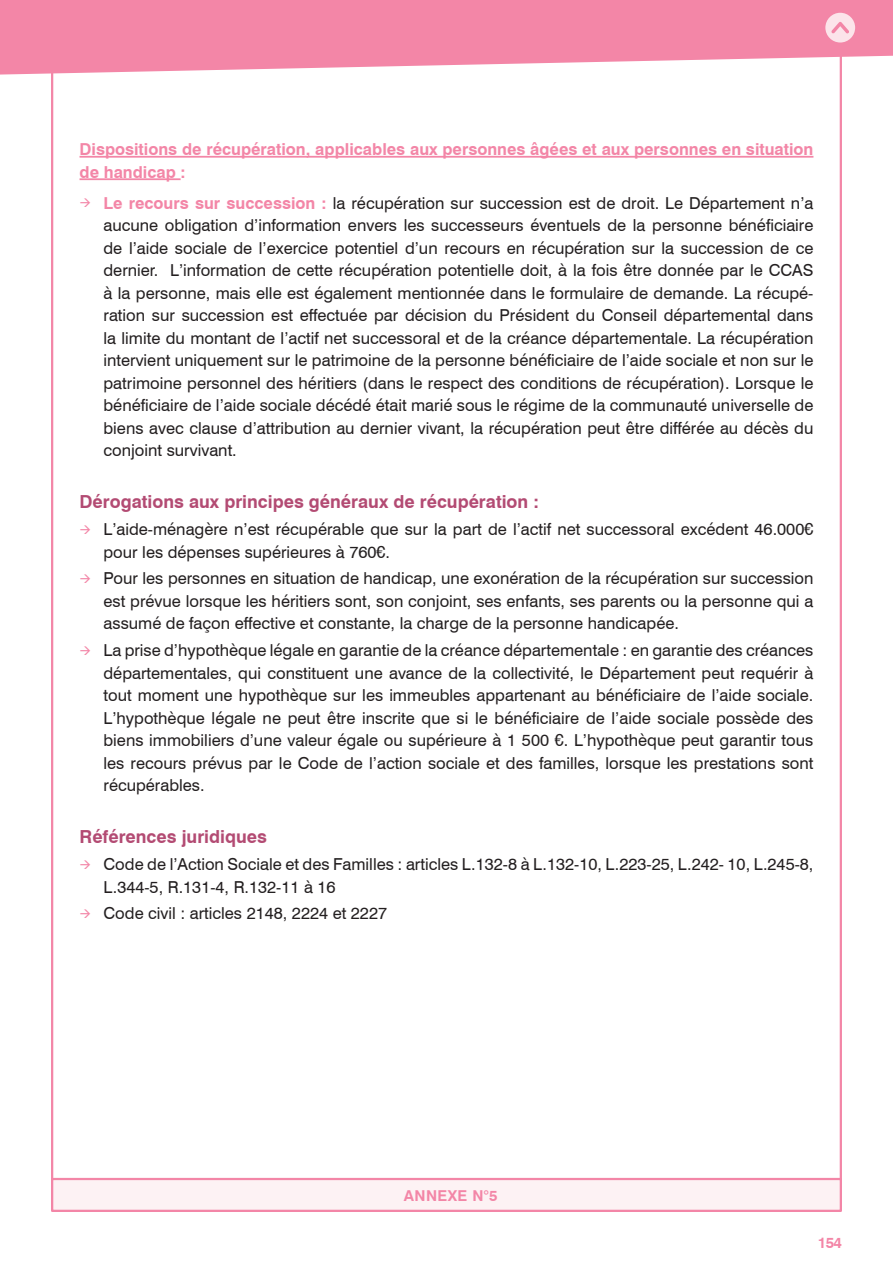
<style>
.page{position:relative;width:893px;height:1263px;background:#fff}
.page>*{position:absolute;margin:0;border:0;box-sizing:border-box;transform-origin:0 0}
.t1{font:700 18px "Swiss 721 BT";color:#b34b73}
.t2{font:16.5px/22.5px "Swiss 721 BT";color:#231f20;text-align:justify}
.t3{font:700 16.5px/22.5px "Swiss 721 BT";color:#f386a7}
.t4{font:700 15px "Swiss 721 BT";letter-spacing:.025em;color:#f386a7}
.s1{font-weight:700;color:#f386a7}
</style>
<div class="page">
<svg style="left:0;top:0;width:893px;height:75px;background:#f496b2"></svg>
<svg style="left:825px;top:13px;width:30px;height:30px"></svg>
<div style="left:52px;top:1179px;width:789px;height:32px;background:#fdf2f4"></div>
<div style="left:51px;top:1178px;width:791px;height:34px;border:2px solid #f386a7"></div>
<hr style="left:80px;top:156px;width:733px;height:2px;background:#f386a7">
<hr style="left:80px;top:178px;width:101px;height:2px;background:#f386a7">
<p class="t3" style="left:80px;top:138px;width:735px">Dispositions de récupération, applicables aux personnes âgées et aux personnes en situation de handicap :</p>
<p class="t2" style="left:104px;top:191px;width:711px"><span class="s1">Le recours sur succession :</span> la récupération sur succession est de droit. Le Département n’a aucune obligation d’information envers les successeurs éventuels de la personne bénéficiaire de l’aide sociale de l’exercice potentiel d’un recours en récupération sur la succession de ce dernier. L’information de cette récupération potentielle doit, à la fois être donnée par le CCAS à la personne, mais elle est également mentionnée dans le formulaire de demande. La récupé&shy;ration sur succession est effectuée par décision du Président du Conseil départemental dans la limite du montant de l’actif net successoral et de la créance départementale. La récupération intervient uniquement sur le patrimoine de la personne bénéficiaire de l’aide sociale et non sur le patrimoine personnel des héritiers (dans le respect des conditions de récupération). Lorsque le bénéficiaire de l’aide sociale décédé était marié sous le régime de la communauté universelle de biens avec clause d’attribution au dernier vivant, la récupération peut être différée au décès du conjoint survivant.</p>
<p class="t1" style="left:80px;top:491px;width:461px">Dérogations aux principes généraux de récupération :</p>
<p class="t2" style="left:104px;top:518px;width:711px">L’aide-ménagère n’est récupérable que sur la part de l’actif net successoral excédent 46.000€ pour les dépenses supérieures à 760€.</p>
<p class="t2" style="left:104px;top:567px;width:711px">Pour les personnes en situation de handicap, une exonération de la récupération sur succession est prévue lorsque les héritiers sont, son conjoint, ses enfants, ses parents ou la personne qui a assumé de façon effective et constante, la charge de la personne handicapée.</p>
<p class="t2" style="left:104px;top:639px;width:711px">La prise d’hypothèque légale en garantie de la créance départementale : en garantie des créances départementales, qui constituent une avance de la collectivité, le Département peut requérir à tout moment une hypothèque sur les immeubles appartenant au bénéficiaire de l’aide sociale.<br>L’hypothèque légale ne peut être inscrite que si le bénéficiaire de l’aide sociale possède des biens immobiliers d’une valeur égale ou supérieure à 1 500 €. L’hypothèque peut garantir tous les recours prévus par le Code de l’action sociale et des familles, lorsque les prestations sont récupérables.</p>
<p class="t1" style="left:80px;top:826px;width:189px">Références juridiques</p>
<p class="t2" style="left:104px;top:853px;width:711px">Code de l’Action Sociale et des Familles : articles L.132-8 à L.132-10, L.223-25, L.242- 10, L.245-8,<br>L.344-5, R.131-4, R.132-11 à 16</p>
<p class="t2" style="left:104px;top:902px;width:285px">Code civil : articles 2148, 2224 et 2227</p>
<p class="t4" style="left:404px;top:1186px;width:95px">ANNEXE N°5</p>
<p class="t4" style="left:818px;top:1233px;width:26px">154</p>
</div>
